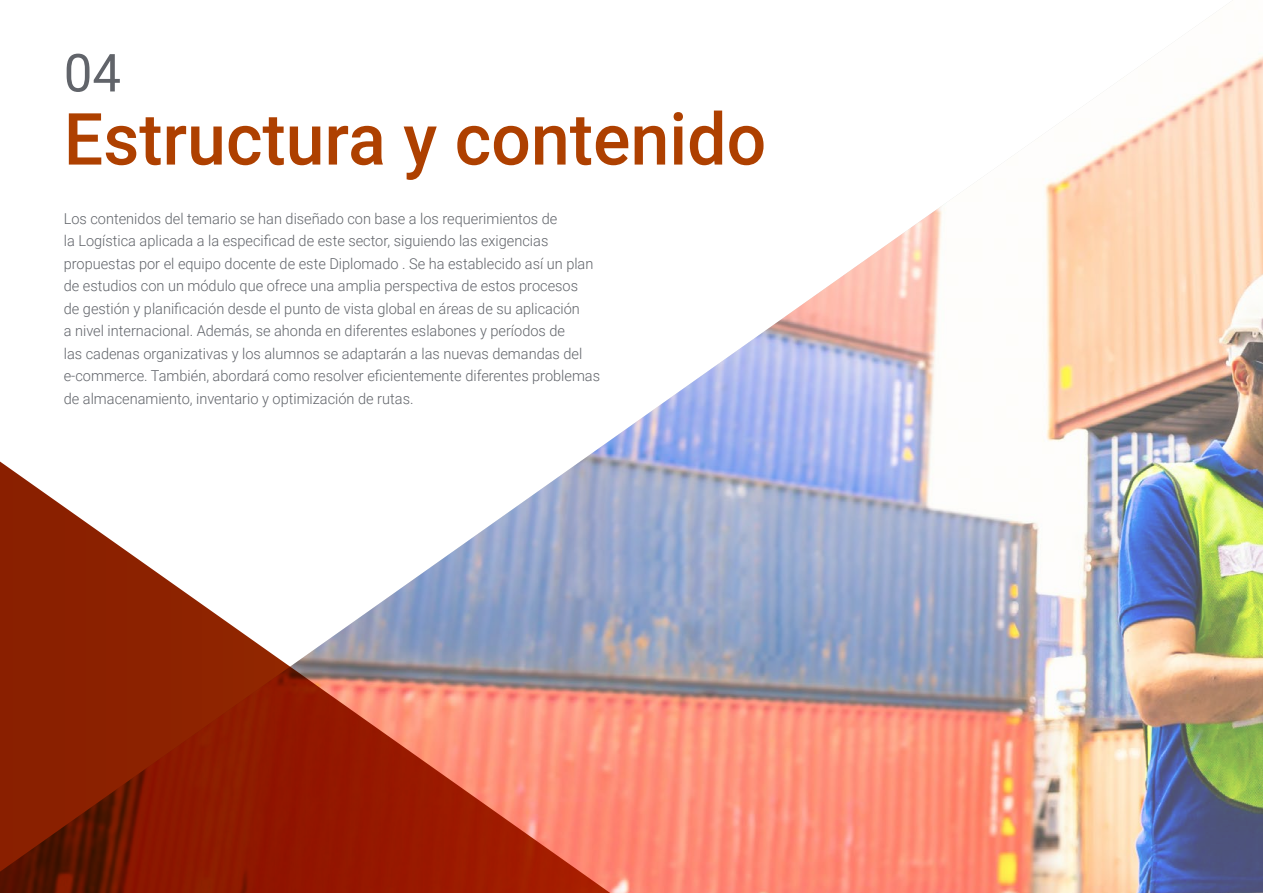
<style>
.page{position:relative;width:1263px;height:893px;background:#fff}
.page>*{position:absolute;margin:0;border:0;box-sizing:border-box;transform-origin:0 0}
.t1{font:500 72px "Roboto";color:#ae4000}
.t2{font:52.5px "Roboto";color:#61646a}
.t3{font:300 15px/22.5px "Roboto";color:#61646a}
</style>
<div class="page">
<img style="left:602px;top:19px;width:661px;height:874px">
<svg style="left:0;top:446px;width:640px;height:447px"></svg>
<h2 class="t2" style="left:64px;top:36px;width:59px">04</h2>
<h1 class="t1" style="left:64px;top:89px;width:704px">Estructura y contenido</h1>
<p class="t3" style="left:64px;top:207px;width:538px">Los contenidos del temario se han diseñado con base a los requerimientos de<br>la Logística aplicada a la especificad de este sector, siguiendo las exigencias propuestas por el equipo docente de este Diplomado . Se ha establecido así un plan de estudios con un módulo que ofrece una amplia perspectiva de estos procesos<br>de gestión y planificación desde el punto de vista global en áreas de su aplicación<br>a nivel internacional. Además, se ahonda en diferentes eslabones y períodos de<br>las cadenas organizativas y los alumnos se adaptarán a las nuevas demandas del e-commerce. También, abordará como resolver eficientemente diferentes problemas de almacenamiento, inventario y optimización de rutas.</p>
</div>
